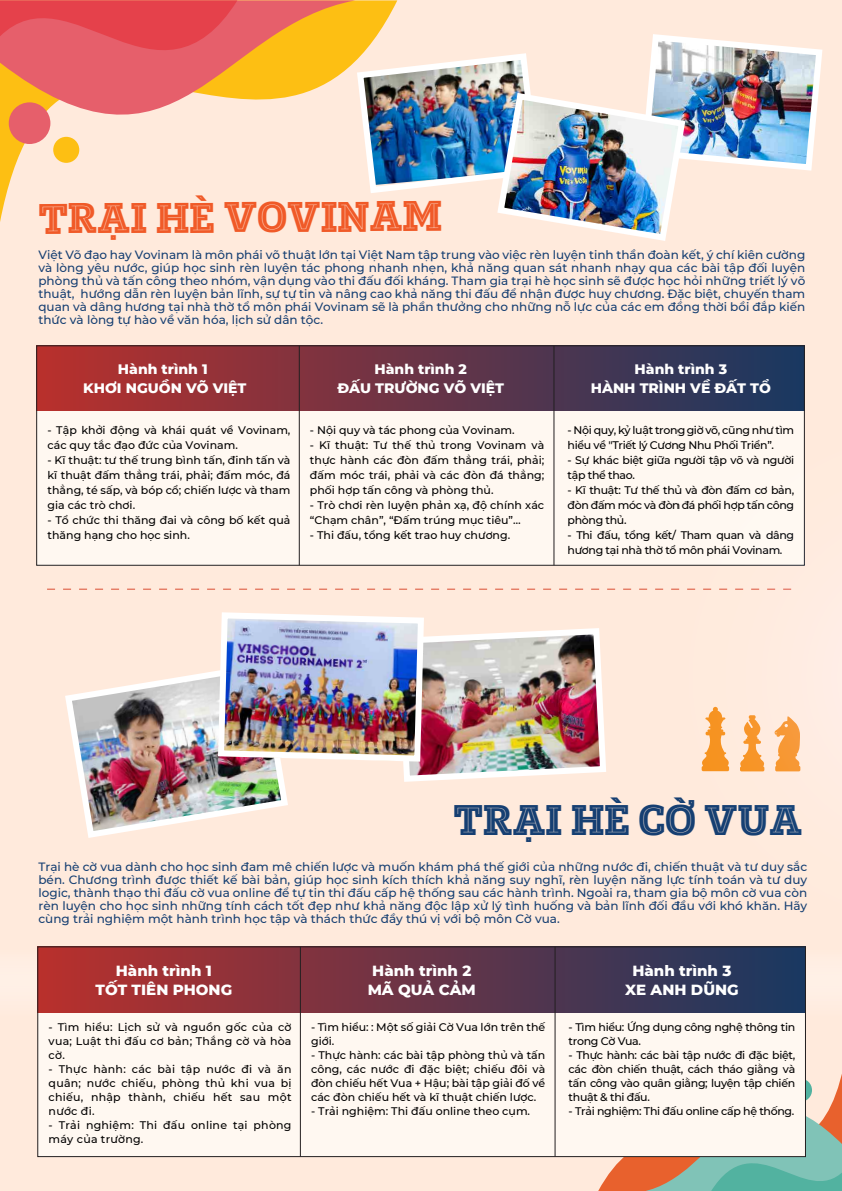
<style>
.page{position:relative;width:842px;height:1191px;background:#fff}
.page>*{position:absolute;margin:0;border:0;box-sizing:border-box;transform-origin:0 0}
.t1{font:41px "SVN Posterizer KG Inline";letter-spacing:-.01em;color:#f05a28}
.t2{font:41px "SVN Posterizer KG Inline";letter-spacing:-.01em;color:#163f72}
.t3{font:800 15px/19px "Montserrat";color:#fff;text-align:center}
.t4{font:800 14px/19px "Montserrat";color:#fff;text-align:center}
.t5{font:500 12px/13px "Montserrat";color:#163f72;text-align:justify}
.t6{font:500 11px/14px "Montserrat";color:#000;text-align:justify}
.t7{font:500 11px/15px "Montserrat";letter-spacing:-.03em;color:#000}
.t8{font:500 11px/14px "Montserrat";letter-spacing:.02em;color:#000}
</style>
<div class="page">
<div style="left:1px;top:0;width:841px;height:1190px;background:#ffeadc"></div>
<svg style="left:0;top:0;width:397px;height:247px"></svg>
<svg style="left:0;top:0;width:355px;height:200px"></svg>
<svg style="left:0;top:0;width:237px;height:125px"></svg>
<div style="left:9px;top:102px;width:41px;height:42px;background:#e65f6b;border-radius:50%"></div>
<div style="left:53px;top:137px;width:26px;height:26px;background:#fdbf13;border-radius:50%"></div>
<svg style="left:598px;top:1074px;width:244px;height:117px"></svg>
<div style="left:789px;top:1078px;width:23px;height:23px;background:#52b2a0;border-radius:50%"></div>
<div style="left:38px;top:946px;width:767px;height:210px;background:#fff8f1"></div>
<div style="left:38px;top:946px;width:768px;height:67px;background:linear-gradient(to right,#b9302c,#193861)"></div>
<div style="left:38px;top:946px;width:768px;height:210px;border:1px solid #231f20"></div>
<hr style="left:300px;top:946px;width:1px;height:210px;background:#231f20">
<hr style="left:555px;top:946px;width:1px;height:210px;background:#231f20">
<svg style="left:47px;top:589px;width:631px;height:1px"></svg>
<img style="left:65px;top:671px;width:223px;height:167px">
<img style="left:215px;top:612px;width:391px;height:173px">
<img style="left:354px;top:31px;width:469px;height:213px">
<div style="left:37px;top:346px;width:767px;height:219px;background:#fff8f1"></div>
<div style="left:37px;top:346px;width:768px;height:64px;background:linear-gradient(to right,#b9302c,#193861)"></div>
<div style="left:36px;top:345px;width:769px;height:220px;border:1px solid #231f20"></div>
<hr style="left:299px;top:346px;width:1px;height:219px;background:#231f20">
<hr style="left:554px;top:346px;width:1px;height:219px;background:#231f20">
<svg style="left:678px;top:422px;width:164px;height:350px"></svg>
<h1 class="t1" style="left:38px;top:184px;width:406px">TRẠI HÈ VOVINAM</h1>
<p class="t5" style="left:38px;top:248px;width:768px">Việt Võ đạo hay Vovinam là môn phái võ thuật lớn tại Việt Nam tập trung vào việc rèn luyện tinh thần đoàn kết, ý chí kiên cường và lòng yêu nước, giúp học sinh rèn luyện tác phong nhanh nhẹn, khả năng quan sát nhanh nhạy qua các bài tập đối luyện phòng thủ và tấn công theo nhóm, vận dụng vào thi đấu đối kháng. Tham gia trại hè học sinh sẽ được học hỏi những triết lý võ thuật, hướng dẫn rèn luyện bản lĩnh, sự tự tin và nâng cao khả năng thi đấu để nhận được huy chương. Đặc biệt, chuyến tham quan và dâng hương tại nhà thờ tổ môn phái Vovinam sẽ là phần thưởng cho những nỗ lực của các em đồng thời bồi đắp kiến thức và lòng tự hào về văn hóa, lịch sử dân tộc.</p>
<p class="t4" style="left:83px;top:359px;width:165px">Hành trình 1<br>KHƠI NGUỒN VÕ VIỆT</p>
<p class="t4" style="left:337px;top:359px;width:168px">Hành trình 2<br>ĐẤU TRƯỜNG VÕ VIỆT</p>
<p class="t6" style="left:310px;top:422px;width:206px">- Nội quy và tác phong của Vovinam.</p>
<p class="t6" style="left:310px;top:437px;width:236px;line-height:15px">- Kĩ thuật: Tư thế thủ trong Vovinam và thực hành các đòn đấm thẳng trái, phải; đấm móc trái, phải và các đòn đá thẳng; phối hợp tấn công và phòng thủ.</p>
<p class="t6" style="left:310px;top:497px;width:236px;line-height:15px">- Trò chơi rèn luyện phản xạ, độ chính xác “Chạm chân”, “Đấm trúng mục tiêu”…</p>
<p class="t6" style="left:310px;top:527px;width:202px">- Thi đấu, tổng kết trao huy chương.</p>
<p class="t6" style="left:48px;top:422px;width:244px;line-height:15px">- Tập khởi động và khái quát về Vovinam, các quy tắc đạo đức của Vovinam.</p>
<p class="t6" style="left:48px;top:452px;width:244px;line-height:15px">- Kĩ thuật: tư thế trung bình tấn, đinh tấn và kĩ thuật đấm thẳng trái, phải; đấm móc, đá thẳng, té sấp, và bóp cổ; chiến lược và tham gia các trò chơi.</p>
<p class="t6" style="left:48px;top:512px;width:244px;line-height:15px">- Tổ chức thi thăng đai và công bố kết quả thăng hạng cho học sinh.</p>
<p class="t4" style="left:591px;top:359px;width:182px">Hành trình 3<br>HÀNH TRÌNH VỀ ĐẤT TỔ</p>
<p class="t7" style="left:567px;top:422px;width:228px">- Nội quy, kỷ luật trong giờ võ, cũng như tìm hiểu về "Triết lý Cương Nhu Phối Triển”.</p>
<p class="t7" style="left:567px;top:452px;width:228px">- Sự khác biệt giữa người tập võ và người tập thể thao.</p>
<p class="t6" style="left:567px;top:482px;width:228px;line-height:15px">- Kĩ thuật: Tư thế thủ và đòn đấm cơ bản, đòn đấm móc và đòn đá phối hợp tấn công phòng thủ.</p>
<p class="t7" style="left:567px;top:527px;width:228px">- Thi đấu, tổng kết/ Tham quan và dâng hương tại nhà thờ tổ môn phái Vovinam.</p>
<h1 class="t2" style="left:454px;top:787px;width:350px">TRẠI HÈ CỜ VUA</h1>
<p class="t5" style="left:38px;top:859px;width:770px">Trại hè cờ vua dành cho học sinh đam mê chiến lược và muốn khám phá thế giới của những nước đi, chiến thuật và tư duy sắc bén. Chương trình được thiết kế bài bản, giúp học sinh kích thích khả năng suy nghĩ, rèn luyện năng lực tính toán và tư duy logic, thành thạo thi đấu cờ vua online để tự tin thi đấu cấp hệ thống sau các hành trình. Ngoài ra, tham gia bộ môn cờ vua còn rèn luyện cho học sinh những tính cách tốt đẹp như khả năng độc lập xử lý tình huống và bản lĩnh đối đầu với khó khăn. Hãy cùng trải nghiệm một hành trình học tập và thách thức đầy thú vị với bộ môn Cờ vua.</p>
<h2 class="t3" style="left:96px;top:960px;width:138px">Hành trình 1<br>TỐT TIÊN PHONG</h2>
<h2 class="t3" style="left:368px;top:960px;width:110px">Hành trình 2<br>MÃ QUẢ CẢM</h2>
<p class="t6" style="left:311px;top:1019px;width:236px">- Tìm hiểu: : Một số giải Cờ Vua lớn trên thế giới.</p>
<p class="t6" style="left:311px;top:1047px;width:236px">- Thực hành: các bài tập phòng thủ và tấn công, các nước đi đặc biệt; chiếu đôi và đòn chiếu hết Vua + Hậu; bài tập giải đố về các đòn chiếu hết và kĩ thuật chiến lược.</p>
<p class="t6" style="left:311px;top:1103px;width:221px">- Trải nghiệm: Thi đấu online theo cụm.</p>
<p class="t6" style="left:49px;top:1019px;width:244px">- Tìm hiểu: Lịch sử và nguồn gốc của cờ vua; Luật thi đấu cơ bản; Thắng cờ và hòa cờ.</p>
<p class="t6" style="left:49px;top:1061px;width:244px">- Thực hành: các bài tập nước đi và ăn quân; nước chiếu, phòng thủ khi vua bị chiếu, nhập thành, chiếu hết sau một nước đi.</p>
<p class="t8" style="left:49px;top:1117px;width:244px">- Trải nghiệm: Thi đấu online tại phòng máy của trường.</p>
<h2 class="t3" style="left:625px;top:960px;width:115px">Hành trình 3<br>XE ANH DŨNG</h2>
<p class="t7" style="left:569px;top:1019px;width:228px;line-height:14px">- Tìm hiểu: Ứng dụng công nghệ thông tin trong Cờ Vua.</p>
<p class="t6" style="left:569px;top:1047px;width:228px">- Thực hành: các bài tập nước đi đặc biệt, các đòn chiến thuật, cách tháo giằng và tấn công vào quân giằng; luyện tập chiến thuật &amp; thi đấu.</p>
<p class="t7" style="left:569px;top:1103px;width:227px">- Trải nghiệm: Thi đấu online cấp hệ thống.</p>
</div>
